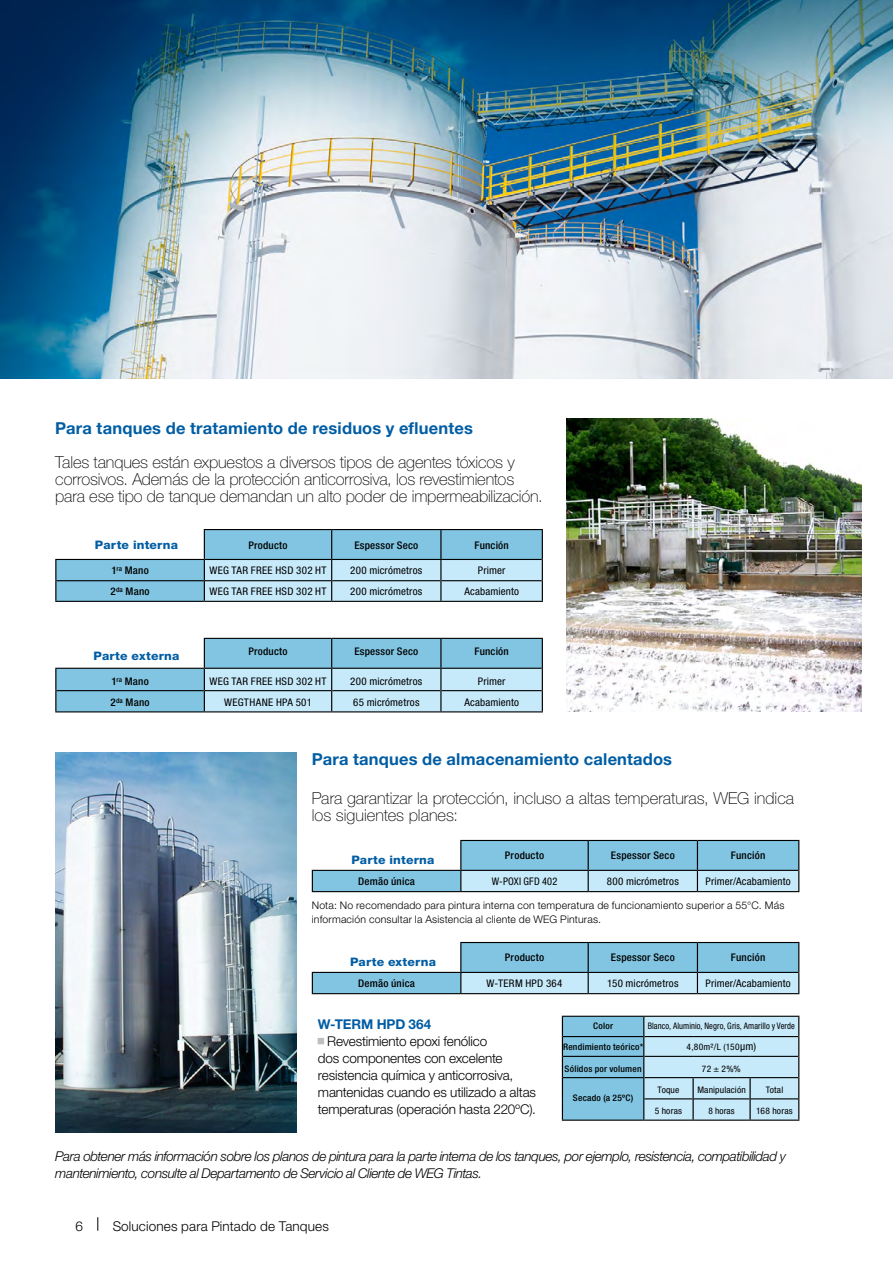
<style>
.page{position:relative;width:893px;height:1263px;background:#fff}
.page>*{position:absolute;margin:0;border:0;box-sizing:border-box;transform-origin:0 0}
.t1{font:100 16.5px/17px "Helvetica Neue LT Pro";letter-spacing:-.01em;color:#000}
.t2{font:700 16.5px "Helvetica Neue LT Pro";letter-spacing:.01em;color:#005da4}
.t3{font:italic 300 13.5px/17px "Helvetica Neue LT Pro";letter-spacing:-.03em;color:#000}
.t4{font:300 13.5px/17px "Helvetica Neue LT Pro";letter-spacing:-.01em;color:#000}
.t5{font:300 13.5px "Helvetica Neue LT Pro";letter-spacing:.01em;color:#000}
.t6{font:700 13.5px "Helvetica Neue LT Pro";letter-spacing:-.005em;color:#005da4}
.t7{font:800 11.7px "Helvetica Neue LT Pro";letter-spacing:.015em;color:#005da4;scale:1.05 1}
.t8{font:condensed 10.5px "Helvetica Neue LT Pro";letter-spacing:.02em;color:#000;scale:1.05 1}
.t9{font:500 condensed 10.5px "Helvetica Neue LT Pro";letter-spacing:.02em;color:#000;scale:1.05 1}
.t10{font:300 10.5px/13.5px "Helvetica Neue LT Pro";letter-spacing:.02em;color:#000}
.t11{font:condensed 10.5px "Helvetica Neue LT Pro";letter-spacing:.02em;color:#000}
.t12{font:condensed 9px "Helvetica Neue LT Pro";letter-spacing:.015em;color:#000;scale:1.06 1}
.t13{font:500 condensed 9px "Helvetica Neue LT Pro";letter-spacing:.02em;color:#000;scale:1.06 1}
.t14{font:condensed 9px "Helvetica Neue LT Pro";letter-spacing:.015em;color:#000;scale:.94 1}
.t15{font:condensed 9px "Helvetica Neue LT Pro";letter-spacing:.015em;color:#000;scale:1.04 1}
.s1{font-size:10.5px}
</style>
<div class="page">
<svg style="left:97px;top:1217px;width:1px;height:14px"></svg>
<img style="left:0;top:0;width:893px;height:378px">
<hr style="left:204px;top:529px;width:128px;height:1px;background:#000">
<hr style="left:332px;top:529px;width:109px;height:1px;background:#000">
<hr style="left:441px;top:529px;width:102px;height:1px;background:#000">
<hr style="left:55px;top:601px;width:149px;height:1px;background:#000">
<hr style="left:204px;top:601px;width:128px;height:1px;background:#000">
<hr style="left:332px;top:601px;width:109px;height:1px;background:#000">
<hr style="left:441px;top:601px;width:102px;height:1px;background:#000">
<svg style="left:55px;top:530px;width:488px;height:71px;background:#a6d2e5"></svg>
<svg style="left:55px;top:638px;width:488px;height:74px;background:#a3cee1"></svg>
<img style="left:567px;top:418px;width:295px;height:293px">
<svg style="left:312px;top:840px;width:487px;height:52px"></svg>
<svg style="left:312px;top:942px;width:487px;height:52px"></svg>
<hr style="left:562px;top:1119px;width:82px;height:2px;background:#000">
<hr style="left:644px;top:1119px;width:49px;height:2px;background:#000">
<hr style="left:693px;top:1119px;width:57px;height:2px;background:#000">
<hr style="left:750px;top:1119px;width:49px;height:2px;background:#000">
<svg style="left:562px;top:1016px;width:237px;height:104px;background:#a2cde0"></svg>
<img style="left:55px;top:752px;width:242px;height:381px">
<p class="t2" style="left:55px;top:417px;width:419px">Para tanques de tratamiento de residuos y efluentes</p>
<p class="t1" style="left:55px;top:453px;width:489px">Tales tanques están expuestos a diversos tipos de agentes tóxicos y corrosivos. Además de la protección anticorrosiva, los revestimientos para ese tipo de tanque demandan un alto poder de impermeabilización.</p>
<p class="t7" style="left:95px;top:538px;width:81px">Parte interna</p>
<p class="t9" style="left:248px;top:539px;width:39px">Producto</p>
<p class="t9" style="left:354px;top:539px;width:62px">Espessor Seco</p>
<p class="t9" style="left:474px;top:539px;width:34px">Función</p>
<p class="t9" style="left:111px;top:564px;width:37px">1<sup>ra</sup> Mano</p>
<p class="t8" style="left:209px;top:564px;width:113px">WEG TAR FREE HSD 302 HT</p>
<p class="t8" style="left:350px;top:564px;width:70px">200 micrómetros</p>
<p class="t8" style="left:478px;top:564px;width:28px">Primer</p>
<p class="t9" style="left:111px;top:585px;width:39px">2<sup>da</sup> Mano</p>
<p class="t8" style="left:209px;top:585px;width:113px">WEG TAR FREE HSD 302 HT</p>
<p class="t8" style="left:350px;top:585px;width:70px">200 micrómetros</p>
<p class="t8" style="left:464px;top:585px;width:53px">Acabamiento</p>
<p class="t7" style="left:94px;top:649px;width:83px">Parte externa</p>
<p class="t9" style="left:248px;top:645px;width:39px">Producto</p>
<p class="t9" style="left:354px;top:645px;width:62px">Espessor Seco</p>
<p class="t9" style="left:474px;top:645px;width:34px">Función</p>
<p class="t9" style="left:111px;top:675px;width:37px">1<sup>ra</sup> Mano</p>
<p class="t8" style="left:209px;top:675px;width:113px">WEG TAR FREE HSD 302 HT</p>
<p class="t8" style="left:350px;top:675px;width:70px">200 micrómetros</p>
<p class="t8" style="left:478px;top:675px;width:28px">Primer</p>
<p class="t9" style="left:111px;top:696px;width:39px">2<sup>da</sup> Mano</p>
<p class="t8" style="left:224px;top:696px;width:85px">WEGTHANE HPA 501</p>
<p class="t8" style="left:353px;top:696px;width:65px">65 micrómetros</p>
<p class="t8" style="left:464px;top:696px;width:53px">Acabamiento</p>
<p class="t2" style="left:312px;top:749px;width:362px">Para tanques de almacenamiento calentados</p>
<p class="t1" style="left:312px;top:789px;width:484px">Para garantizar la protección, incluso a altas temperaturas, WEG indica los siguientes planes:</p>
<p class="t7" style="left:351px;top:853px;width:81px">Parte interna</p>
<p class="t9" style="left:505px;top:849px;width:39px">Producto</p>
<p class="t9" style="left:611px;top:849px;width:62px">Espessor Seco</p>
<p class="t9" style="left:731px;top:849px;width:34px">Función</p>
<p class="t9" style="left:358px;top:874px;width:55px">Demão única</p>
<p class="t11" style="left:492px;top:875px;width:67px">W-POXI GFD 402</p>
<p class="t8" style="left:607px;top:875px;width:70px">800 micrómetros</p>
<p class="t8" style="left:706px;top:875px;width:82px">Primer/Acabamiento</p>
<p class="t10" style="left:312px;top:899px;width:474px">Nota: No recomendado para pintura interna con temperatura de funcionamiento superior a 55°C. Más información consultar la Asistencia al cliente de WEG Pinturas.</p>
<p class="t7" style="left:350px;top:955px;width:83px">Parte externa</p>
<p class="t9" style="left:505px;top:951px;width:39px">Producto</p>
<p class="t9" style="left:611px;top:951px;width:62px">Espessor Seco</p>
<p class="t9" style="left:731px;top:951px;width:34px">Función</p>
<p class="t9" style="left:358px;top:976px;width:55px">Demão única</p>
<p class="t8" style="left:486px;top:977px;width:74px">W-TERM HPD 364</p>
<p class="t8" style="left:607px;top:977px;width:69px">150 micrómetros</p>
<p class="t8" style="left:706px;top:977px;width:82px">Primer/Acabamiento</p>
<p class="t13" style="left:593px;top:1020px;width:20px">Color</p>
<p class="t14" style="left:648px;top:1020px;width:158px">Blanco, Aluminio, Negro, Gris, Amarillo y Verde</p>
<p class="t13" style="left:563px;top:1042px;width:77px">Rendimiento teórico*</p>
<p class="t12" style="left:687px;top:1042px;width:67px">4,80m²/L (150<span class="s1">µm)</span></p>
<p class="t13" style="left:565px;top:1063px;width:74px">Sólidos por volumen</p>
<p class="t12" style="left:702px;top:1063px;width:38px">72 ± 2%%</p>
<p class="t13" style="left:573px;top:1093px;width:58px">Secado (a 25ºC)</p>
<p class="t6" style="left:318px;top:1016px;width:115px">W-TERM HPD 364</p>
<p class="t4" style="left:318px;top:1032px;width:220px;text-indent:9px">Revestimiento epoxi fenólico<br>dos componentes con excelente resistencia química y anticorrosiva, mantenidas cuando es utilizado a altas temperaturas (operación hasta 220ºC).</p>
<p class="t3" style="left:55px;top:1147px;width:732px">Para obtener más información sobre los planos de pintura para la parte interna de los tanques, por ejemplo, resistencia, compatibilidad y mantenimiento, consulte al Departamento de Servicio al Cliente de WEG Tintas.</p>
<p class="t12" style="left:658px;top:1084px;width:22px">Toque</p>
<p class="t12" style="left:697px;top:1084px;width:47px">Manipulación</p>
<p class="t12" style="left:766px;top:1084px;width:18px">Total</p>
<p class="t12" style="left:655px;top:1106px;width:27px">5 horas</p>
<p class="t15" style="left:708px;top:1106px;width:27px">8 horas</p>
<p class="t12" style="left:756px;top:1106px;width:36px">168 horas</p>
<p class="t4" style="left:75px;top:1217px;width:9px">6</p>
<p class="t5" style="left:113px;top:1218px;width:218px">Soluciones para Pintado de Tanques</p>
</div>
